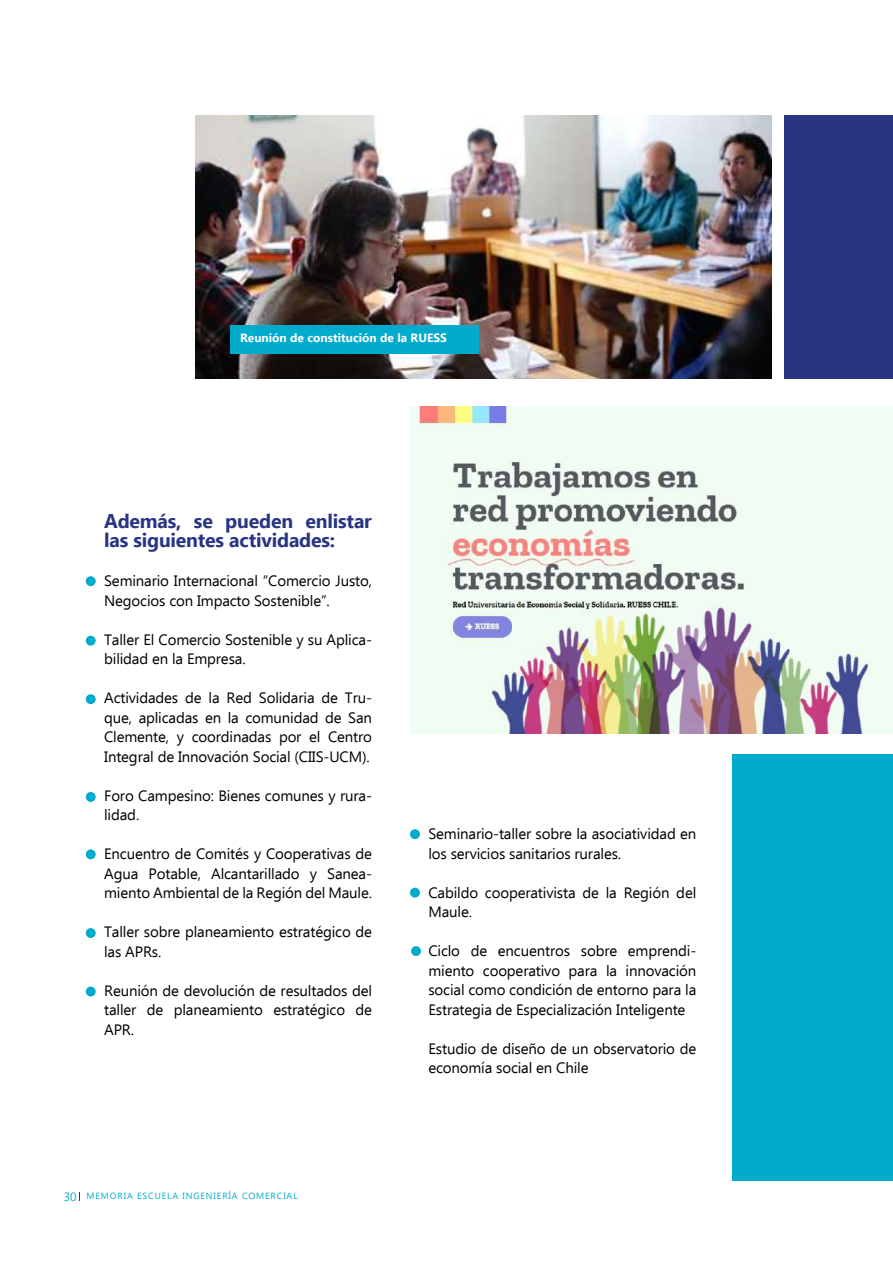
<style>
.page{position:relative;width:893px;height:1263px;background:#fff}
.page>*{position:absolute;margin:0;border:0;box-sizing:border-box;transform-origin:0 0}
.t1{font:700 19.5px/19.5px "Ebrima";letter-spacing:-.01em;color:#283583}
.t2{font:15px/19.5px "Ebrima";letter-spacing:-.01em;color:#000}
.t3{font:700 12px "Ebrima";color:#fff}
.t4{font:9px "Ebrima";letter-spacing:.1em;color:#00abcc}
.s1{font-size:12px}
</style>
<div class="page">
<img style="left:196px;top:115px;width:576px;height:264px">
<img style="left:409px;top:406px;width:484px;height:327px">
<div style="left:86px;top:576px;width:10px;height:10px;background:#00abcc;border-radius:50%"></div>
<div style="left:86px;top:636px;width:10px;height:10px;background:#00abcc;border-radius:50%"></div>
<div style="left:86px;top:694px;width:10px;height:10px;background:#00abcc;border-radius:50%"></div>
<div style="left:86px;top:792px;width:10px;height:10px;background:#00abcc;border-radius:50%"></div>
<div style="left:86px;top:849px;width:10px;height:10px;background:#00abcc;border-radius:50%"></div>
<div style="left:86px;top:928px;width:10px;height:10px;background:#00abcc;border-radius:50%"></div>
<div style="left:86px;top:986px;width:10px;height:10px;background:#00abcc;border-radius:50%"></div>
<div style="left:410px;top:829px;width:10px;height:10px;background:#00abcc;border-radius:50%"></div>
<div style="left:410px;top:888px;width:10px;height:9px;background:#00abcc;border-radius:50%"></div>
<div style="left:411px;top:946px;width:10px;height:10px;background:#00abcc;border-radius:50%"></div>
<div style="left:732px;top:753px;width:161px;height:427px;background:#00abcc"></div>
<div style="left:784px;top:115px;width:109px;height:264px;background:#283583"></div>
<div style="left:230px;top:325px;width:248px;height:29px;background:#00abcc"></div>
<p class="t3" style="left:240px;top:328px;width:208px">Reunión de constitución de la RUESS</p>
<h1 class="t1" style="left:104px;top:510px;width:269px">Además, se pueden enlistar las siguientes actividades:</h1>
<p class="t2" style="left:104px;top:571px;width:269px">Seminario Internacional “Comercio Justo,<br>Negocios con Impacto Sostenible”.</p>
<p class="t2" style="left:104px;top:629px;width:269px">Taller El Comercio Sostenible y su Aplica&shy;bilidad en la Empresa.</p>
<p class="t2" style="left:104px;top:688px;width:269px;text-align:justify">Actividades de la Red Solidaria de Tru&shy;que, aplicadas en la comunidad de San Clemente, y coordinadas por el Centro Integral de Innovación Social (CIIS-UCM).</p>
<p class="t2" style="left:104px;top:785px;width:269px">Foro Campesino: Bienes comunes y rura&shy;lidad.</p>
<p class="t2" style="left:104px;top:844px;width:269px;text-align:justify">Encuentro de Comités y Cooperativas de Agua Potable, Alcantarillado y Sanea&shy;miento Ambiental de la Región del Maule.</p>
<p class="t2" style="left:104px;top:922px;width:269px">Taller sobre planeamiento estratégico de las APRs.</p>
<p class="t2" style="left:104px;top:980px;width:269px;text-align:justify">Reunión de devolución de resultados del taller de planeamiento estratégico de APR.</p>
<p class="t4" style="left:64px;top:1189px;width:235px"><span class="s1">30</span> MEMORIA ESCUELA INGENIERÍA COMERCIAL</p>
<p class="t2" style="left:428px;top:823px;width:269px">Seminario-taller sobre la asociatividad en los servicios sanitarios rurales.</p>
<p class="t2" style="left:428px;top:882px;width:269px">Cabildo cooperativista de la Región del<br>Maule.</p>
<p class="t2" style="left:428px;top:940px;width:269px;text-align:justify">Ciclo de encuentros sobre emprendi&shy;miento cooperativo para la innovación social como condición de entorno para la Estrategia de Especialización Inteligente</p>
<p class="t2" style="left:428px;top:1038px;width:269px">Estudio de diseño de un observatorio de economía social en Chile</p>
</div>
